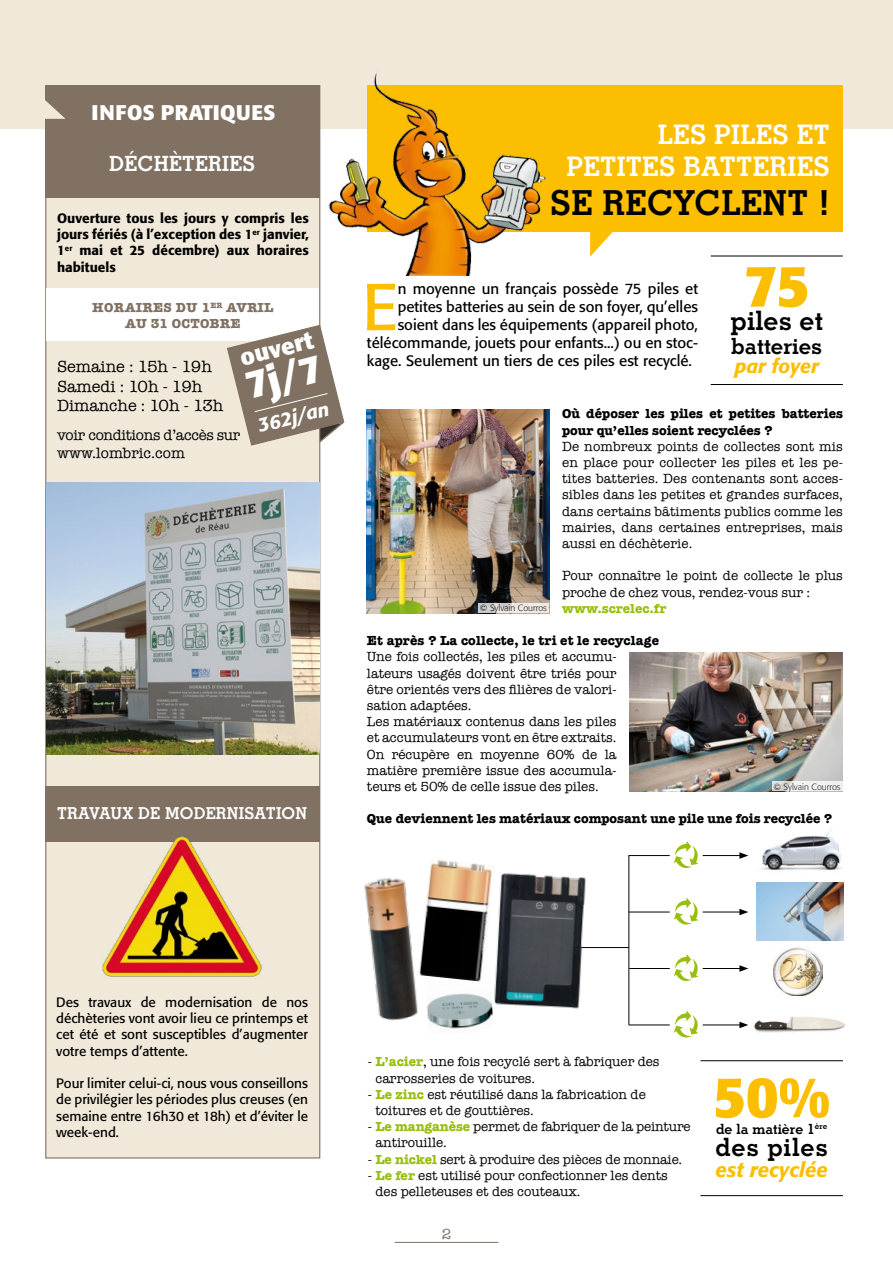
<style>
.page{position:relative;width:893px;height:1263px;background:#fff}
.page>*{position:absolute;margin:0;border:0;box-sizing:border-box;transform-origin:0 0}
.t1{font:65.55px "Formata";color:#fbbe00}
.t2{font:700 58.05px "Formata";color:#fbbe00}
.t3{font:700 57px "Formata";color:#fbbe00}
.t4{font:700 38.7px "Formata";color:#fff}
.t5{font:700 34.5px "Stymie BT";letter-spacing:.01em;color:#000}
.t6{font:700 27px/32.4px "Stymie BT";letter-spacing:.01em;color:#fff;text-align:right}
.t7{font:700 27px "Stymie BT";color:#000}
.t8{font:700 25.5px "Stymie BT";color:#000}
.t9{font:700 23.55px "Formata";color:#fff}
.t10{font:700 22.5px "Stymie BT";color:#000}
.t11{font:700 21px "Formata";letter-spacing:.02em;color:#fff}
.t12{font:700 21px "Stymie BT";letter-spacing:.01em;color:#fff}
.t13{font:italic 500 20.25px "Formata";color:#fbbe00}
.t14{font:italic 500 19.5px "Formata";color:#fbbe00}
.t15{font:italic 500 19.5px "Formata";color:#fff}
.t16{font:16.5px/19.8px "American Typewriter";color:#000}
.t17{font:700 16.5px "Stymie BT";letter-spacing:.01em;color:#fff}
.t18{font:15px "Formata";color:#000}
.t19{font:15px/18px "American Typewriter";letter-spacing:-.02em;color:#000}
.t20{font:15px "American Typewriter";color:#807162}
.t21{font:700 14.25px "Stymie BT";color:#000}
.t22{font:13.5px/16.2px "American Typewriter";color:#000}
.t23{font:13.5px/16.2px "Formata";color:#000;text-align:justify}
.t24{font:700 13.5px/16.2px "American Typewriter";color:#000}
.t25{font:500 13.5px/16.2px "Formata";color:#000;text-align:justify}
.t26{font:700 13.5px/16.2px "American Typewriter";letter-spacing:.02em;color:#807162;text-align:center}
.t27{font:700 13.5px "American Typewriter";color:#97bf0d}
.t28{font:300 9px "Formata";color:#000}
.s1{font-weight:700;color:#97bf0d}
</style>
<div class="page">
<hr style="left:395px;top:1242px;width:103px;height:1px;background:#807162">
<div style="left:0;top:0;width:893px;height:128px;background:#f0e8d9"></div>
<div style="left:45px;top:85px;width:275px;height:1073px;background:#f0e8d9;border:1px solid #807162"></div>
<div style="left:367px;top:85px;width:476px;height:146px;background:#fbbe00"></div>
<div style="left:45px;top:85px;width:275px;height:112px;background:#807162"></div>
<div style="left:45px;top:786px;width:275px;height:55px;background:#807162"></div>
<svg style="left:45px;top:100px;width:21px;height:19px"></svg>
<svg style="left:590px;top:231px;width:30px;height:26px"></svg>
<hr style="left:711px;top:384px;width:132px;height:1px;background:#000">
<hr style="left:711px;top:256px;width:132px;height:1px;background:#000">
<hr style="left:700px;top:1195px;width:143px;height:1px;background:#000">
<hr style="left:700px;top:1060px;width:143px;height:1px;background:#000">
<img style="left:367px;top:409px;width:182px;height:204px">
<img style="left:629px;top:653px;width:214px;height:139px">
<img style="left:328px;top:73px;width:219px;height:202px">
<svg style="left:772px;top:781px;width:70px;height:10px"></svg>
<svg style="left:478px;top:603px;width:71px;height:10px"></svg>
<img style="left:102px;top:836px;width:161px;height:141px">
<div style="left:46px;top:288px;width:273px;height:53px;background:#fff"></div>
<hr style="left:629px;top:855px;width:1px;height:170px;background:#000">
<img style="left:364px;top:878px;width:54px;height:143px">
<hr style="left:629px;top:855px;width:113px;height:1px;background:#000">
<svg style="left:739px;top:852px;width:9px;height:7px"></svg>
<svg style="left:670px;top:841px;width:33px;height:27px"></svg>
<hr style="left:629px;top:912px;width:113px;height:1px;background:#000">
<svg style="left:739px;top:909px;width:9px;height:6px"></svg>
<svg style="left:670px;top:897px;width:33px;height:28px"></svg>
<hr style="left:629px;top:968px;width:113px;height:1px;background:#000">
<svg style="left:739px;top:965px;width:9px;height:7px"></svg>
<svg style="left:670px;top:954px;width:33px;height:27px"></svg>
<hr style="left:629px;top:1025px;width:113px;height:1px;background:#000">
<svg style="left:739px;top:1022px;width:9px;height:6px"></svg>
<svg style="left:670px;top:1010px;width:33px;height:28px"></svg>
<img style="left:757px;top:883px;width:86px;height:57px">
<img style="left:761px;top:829px;width:81px;height:41px">
<img style="left:754px;top:1016px;width:92px;height:17px">
<img style="left:774px;top:948px;width:48px;height:47px">
<hr style="left:551px;top:947px;width:78px;height:1px;background:#000">
<img style="left:427px;top:993px;width:66px;height:36px">
<img style="left:419px;top:860px;width:73px;height:122px">
<img style="left:492px;top:871px;width:96px;height:138px">
<img style="left:46px;top:482px;width:273px;height:272px">
<svg style="left:227px;top:324px;width:118px;height:130px"></svg>
<h3 class="t11" style="left:92px;top:99px;width:185px">INFOS PRATIQUES</h3>
<h3 class="t12" style="left:109px;top:151px;width:145px">DÉCHÈTERIES</h3>
<p class="t25" style="left:57px;top:210px;width:253px">Ouverture tous les jours y compris les jours fériés (à l’exception des 1<sup>er</sup> janvier, 1<sup>er</sup> mai et 25 décembre) aux horaires habituels</p>
<p class="t26" style="left:92px;top:299px;width:178px">Horaire s du 1<sup>er</sup> avril au 31 octobre</p>
<p class="t16" style="left:57px;top:356px;width:168px">Semaine : 15h - 19h<br>Samedi : 10h - 19h<br>Dimanche : 10h - 13h</p>
<p class="t19" style="left:57px;top:426px;width:185px">voir conditions d’accès sur www.lombric.com</p>
<h3 class="t9" style="left:237px;top:343px;width:80px;rotate:-14deg">OUVERT</h3>
<h3 class="t4" style="left:240px;top:363px;width:79px;rotate:-14deg">7J/7</h3>
<h3 class="t15" style="left:255px;top:414px;width:74px;rotate:-14deg">362j/an</h3>
<p class="t17" style="left:57px;top:803px;width:252px">TRAVAUX DE MODERNISATION</p>
<h3 class="t6" style="left:566px;top:118px;width:262px">LES PILES ET<br>PETITES BATTERIES</h3>
<h3 class="t5" style="left:550px;top:182px;width:281px">SE RECYCLENT !</h3>
<h2 class="t2" style="left:744px;top:250px;width:67px">75</h2>
<h3 class="t7" style="left:731px;top:304px;width:94px">PILES ET</h3>
<h3 class="t10" style="left:731px;top:332px;width:93px">BATTERIES</h3>
<h3 class="t14" style="left:735px;top:354px;width:86px">par foyer</h3>
<h1 class="t1" style="left:362px;top:267px;width:37px">E</h1>
<p class="t18" style="left:398px;top:280px;width:302px">n moyenne un français possède 75 piles et</p>
<p class="t18" style="left:398px;top:298px;width:302px">petites batteries au sein de son foyer, qu’elles</p>
<p class="t18" style="left:398px;top:316px;width:302px">soient dans les équipements (appareil photo,</p>
<p class="t18" style="left:367px;top:334px;width:332px">télécommande, jouets pour enfants...) ou en stoc-</p>
<p class="t18" style="left:367px;top:352px;width:327px">kage. Seulement un tiers de ces piles est recyclé.</p>
<p class="t24" style="left:562px;top:406px;width:282px">Où déposer les piles et petites batteries pour qu’elles soient recyclées ?</p>
<p class="t22" style="left:562px;top:438px;width:282px;text-align:justify">De nombreux points de collectes sont mis en place pour collecter les piles et les pe&shy;tites batteries. Des contenants sont acces&shy;sibles dans les petites et grandes surfaces, dans certains bâtiments publics comme les mairies, dans certaines entreprises, mais aussi en déchèterie.</p>
<p class="t22" style="left:562px;top:568px;width:282px">Pour connaître le point de collecte le plus proche de chez vous, rendez-vous sur :</p>
<p class="t27" style="left:562px;top:600px;width:106px">www.screlec.fr</p>
<p class="t24" style="left:367px;top:633px;width:294px">Et après ? La collecte, le tri et le recyclage</p>
<p class="t22" style="left:367px;top:649px;width:251px">Une fois collectés, les piles et accumu&shy;lateurs usagés doivent être triés pour être orientés vers des filières de valori&shy;sation adaptées.<br>Les matériaux contenus dans les piles et accumulateurs vont en être extraits.<br>On récupère en moyenne 60% de la matière première issue des accumula&shy;teurs et 50% de celle issue des piles.</p>
<p class="t24" style="left:367px;top:811px;width:467px">Que deviennent les matériaux composant une pile une fois recyclée ?</p>
<p class="t28" style="left:480px;top:603px;width:69px">© Sylvain Courros</p>
<p class="t28" style="left:773px;top:781px;width:69px">© Sylvain Courros</p>
<p class="t23" style="left:56px;top:994px;width:253px">Des travaux de modernisation de nos déchèteries vont avoir lieu ce printemps et cet été et sont susceptibles d’augmenter votre temps d’attente.</p>
<p class="t23" style="left:56px;top:1075px;width:253px">Pour limiter celui-ci, nous vous conseillons de privilégier les périodes plus creuses (en semaine entre 16h30 et 18h) et d’éviter le week-end.</p>
<p class="t22" style="left:375px;top:1054px;width:286px;text-indent:-8px">- <span class="s1">L’acier</span>, une fois recyclé sert à fabriquer des carrosseries de voitures.</p>
<p class="t22" style="left:375px;top:1086px;width:272px;text-indent:-8px">- <span class="s1">Le zinc</span> est réutilisé dans la fabrication de toitures et de gouttières.</p>
<p class="t22" style="left:375px;top:1119px;width:317px;text-indent:-8px">- <span class="s1">Le manganèse</span> permet de fabriquer de la peinture antirouille.</p>
<p class="t22" style="left:368px;top:1151px;width:316px">- <span class="s1">Le nickel</span> sert à produire des pièces de monnaie.</p>
<p class="t22" style="left:375px;top:1167px;width:294px;text-indent:-8px">- <span class="s1">Le fer</span> est utilisé pour confectionner les dents des pelleteuses et des couteaux.</p>
<p class="t20" style="left:442px;top:1226px;width:11px">2</p>
<h3 class="t3" style="left:713px;top:1061px;width:119px">50%</h3>
<p class="t21" style="left:716px;top:1120px;width:113px">DE LA MATIÈRE 1<sup>ÈRE</sup></p>
<h3 class="t8" style="left:715px;top:1132px;width:114px">DES PILES</h3>
<h3 class="t13" style="left:716px;top:1158px;width:114px">est recyclée</h3>
</div>
